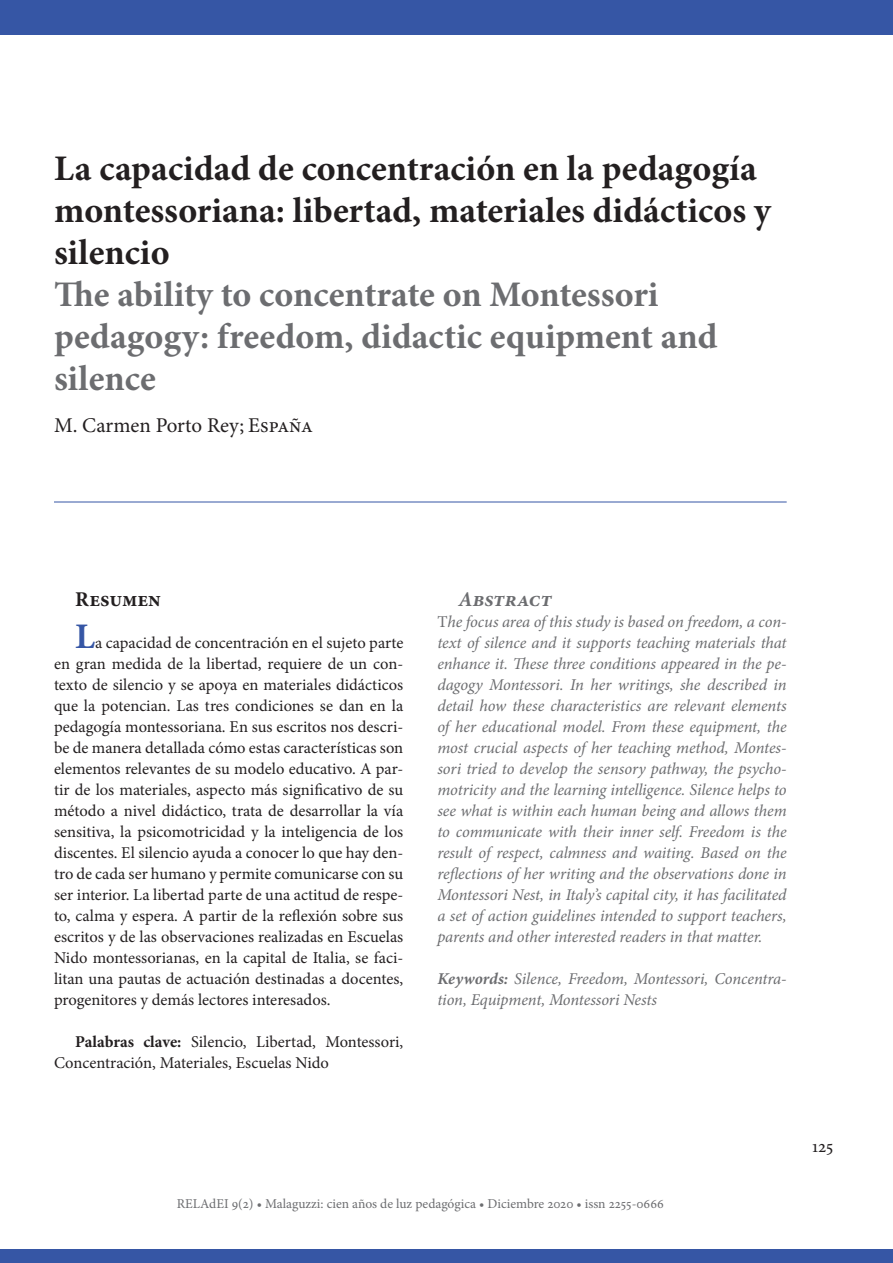
<style>
.page{position:relative;width:893px;height:1263px;background:#fff}
.page>*{position:absolute;margin:0;border:0;box-sizing:border-box;transform-origin:0 0}
.t1{font:700 36px/42px "Minion Pro";color:#231f20}
.t2{font:700 36px/42px "Minion Pro";letter-spacing:-.01em;color:#6c6d70}
.t3{font:21px "Minion Pro";color:#231f20}
.Stile_di_paragrafo_1{font:italic 700 21px "Minion Pro";color:#6c6d70}
.Stile_di_paragrafo_1-2{font:700 21px "Minion Pro";color:#231f20}
.t4{font:18px "Minion Pro";color:#231f20}
.Stile_di_paragrafo_1-3{font:16.5px/21px "Minion Pro";color:#231f20;text-align:justify}
.t5{font:italic 16.5px/21px "Minion Pro";letter-spacing:-.01em;color:#6c6d70;text-align:justify}
.t6{font:13.5px "Minion Pro";color:#6c6d70}
.s1{font-weight:700;font-size:36px;color:#3656a5}
.s2{font-weight:700}
.s3{font-style:normal}
</style>
<div class="page">
<div style="left:0;top:1249px;width:893px;height:14px;background:#3656a5"></div>
<div style="left:0;top:0;width:893px;height:34px;background:#3656a5"></div>
<hr style="left:54px;top:502px;width:733px;height:1px;background:#3656a5">
<p class="t1" style="left:54px;top:147px;width:719px">La capacidad de concentración en la pedagogía montessoriana: libertad, materiales didácticos y silencio</p>
<p class="t2" style="left:54px;top:273px;width:665px">The ability to concentrate on Montessori pedagogy: freedom, didactic equipment and silence</p>
<p class="t3" style="left:54px;top:412px;width:260px">M. Carmen Porto Rey; España</p>
<p class="Stile_di_paragrafo_1-2" style="left:75px;top:585px;width:87px">Resumen</p>
<p class="Stile_di_paragrafo_1-3" style="left:54px;top:633px;width:351px;text-indent:21px"><span class="s1">L</span>a capacidad de concentración en el sujeto parte en gran medida de la libertad, requiere de un con&shy;texto de silencio y se apoya en materiales didácticos que la potencian. Las tres condiciones se dan en la pedagogía montessoriana. En sus escritos nos descri&shy;be de manera detallada cómo estas características son elementos relevantes de su modelo educativo. A par&shy;tir de los materiales, aspecto más significativo de su método a nivel didáctico, trata de desarrollar la vía sensitiva, la psicomotricidad y la inteligencia de los discentes. El silencio ayuda a conocer lo que hay den&shy;tro de cada ser humano y permite comunicarse con su ser interior. La libertad parte de una actitud de respe&shy;to, calma y espera. A partir de la reflexión sobre sus escritos y de las observaciones realizadas en Escuelas Nido montessorianas, en la capital de Italia, se faci&shy;litan una pautas de actuación destinadas a docentes, progenitores y demás lectores interesados.</p>
<p class="Stile_di_paragrafo_1-3" style="left:54px;top:1032px;width:351px;text-indent:21px"><span class="s2">Palabras clave:</span> Silencio, Libertad, Montessori,<br>Concentración, Materiales, Escuelas Nido</p>
<p class="Stile_di_paragrafo_1" style="left:459px;top:584px;width:95px">Abstract</p>
<p class="t5" style="left:437px;top:611px;width:351px"><span class="s3">T</span>he focus area of this study is based on freedom, a con&shy;text of silence and it supports teaching materials that enhance it. These three conditions appeared in the pe&shy;dagogy Montessori. In her writings, she described in detail how these characteristics are relevant elements of her educational model. From these equipment, the most crucial aspects of her teaching method, Montes&shy;sori tried to develop the sensory pathway, the psycho&shy;motricity and the learning intelligence. Silence helps to see what is within each human being and allows them to communicate with their inner self. Freedom is the result of respect, calmness and waiting. Based on the reflections of her writing and the observations done in Montessori Nest, in Italy’s capital city, it has facilitated a set of action guidelines intended to support teachers, parents and other interested readers in that matter.</p>
<p class="t5" style="left:437px;top:968px;width:351px"><span class="s2">Keywords:</span> Silence, Freedom, Montessori, Concentra&shy;tion, Equipment, Montessori Nests</p>
<p class="t6" style="left:177px;top:1194px;width:489px">RELAdEI 9(2) • Malaguzzi: cien años de luz pedagógica • Diciembre 2020 • issn 2255-0666</p>
<p class="t4" style="left:812px;top:1134px;width:23px">125</p>
</div>
